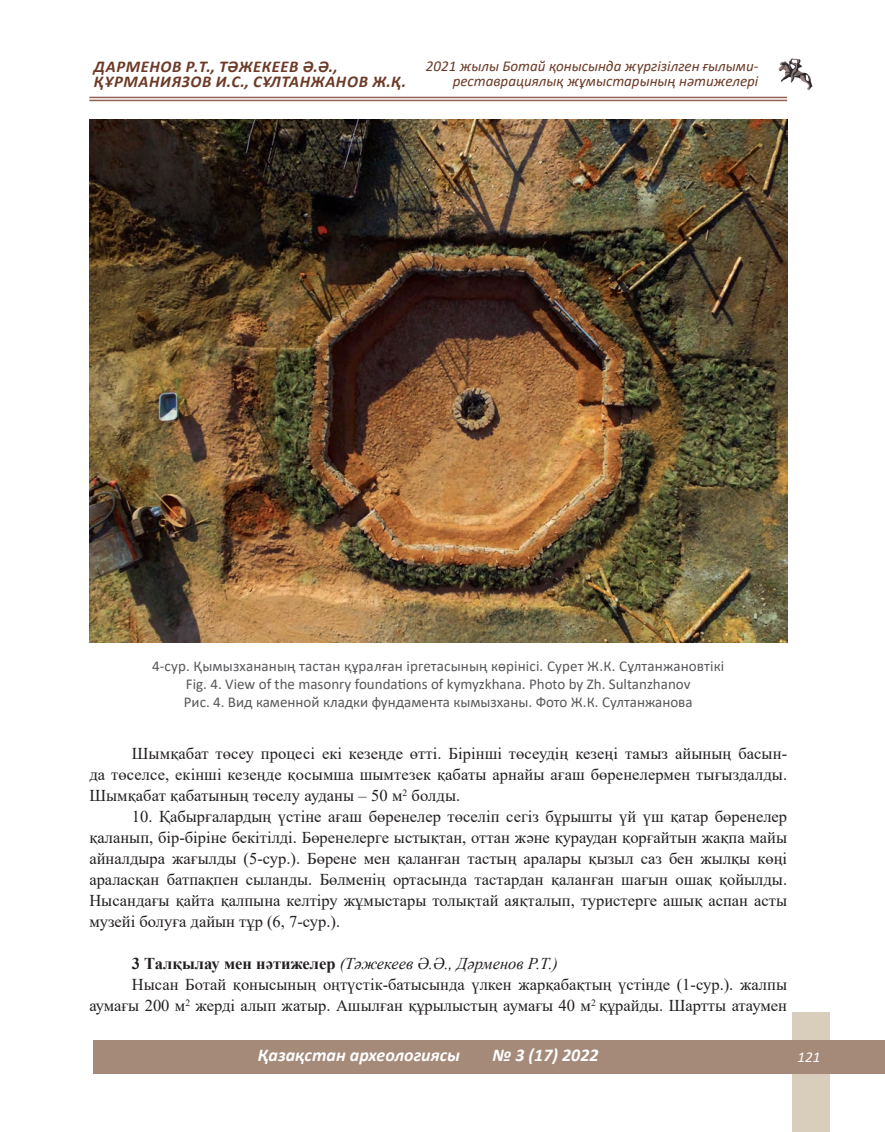
<style>
.page{position:relative;width:885px;height:1132px;background:#fff}
.page>*{position:absolute;margin:0;border:0;box-sizing:border-box;transform-origin:0 0}
.t1{font:italic 700 18px "Calibri";color:#fff}
.t2{font:16.5px/21px "Times New Roman";color:#231f20;text-align:justify}
.t3{font:italic 700 16.5px "Calibri";letter-spacing:.04em;color:#6c3a27}
.t4{font:italic 16.5px "Times New Roman";color:#231f20}
.t5{font:15px/18px "Calibri";color:#57585a;text-align:center}
.t6{font:italic 15px/15px "Calibri";color:#6c3a27;text-align:right}
.t7{font:italic 15px "Calibri";color:#fff}
.s1{font-weight:700;font-style:normal}
</style>
<div class="page">
<img style="left:778px;top:58px;width:35px;height:32px">
<hr style="left:89px;top:97px;width:698px;height:1px;background:#906154">
<hr style="left:89px;top:100px;width:698px;height:1px;background:#906154">
<div style="left:792px;top:1012px;width:37px;height:119px;background:#d9cdbb"></div>
<div style="left:0;top:1040px;width:884px;height:33px;background:#a58979"></div>
<div style="left:0;top:1022px;width:93px;height:68px;background:#fff"></div>
<img style="left:89px;top:119px;width:698px;height:523px">
<p class="t3" style="left:94px;top:55px;width:24px">Дарменов</p>
<p class="t3" style="left:186px;top:55px;width:78px">Р.Т., Тәжекеев</p>
<p class="t3" style="left:303px;top:55px;width:36px">Ә.Ә.,</p>
<p class="t3" style="left:94px;top:70px;width:32px">Құрманиязов</p>
<p class="t3" style="left:216px;top:70px;width:66px">И.С., Сұлтан</p>
<p class="t3" style="left:311px;top:70px;width:27px">жанов</p>
<p class="t3" style="left:372px;top:70px;width:35px">Ж.Қ.</p>
<p class="t6" style="left:426px;top:58px;width:334px">2021 жылы Ботай қонысында жүргізілген ғылыми&shy;реставрациялық жұмыстарының нәтижелері</p>
<p class="t5" style="left:152px;top:656px;width:573px">4-сур. Қымызхананың тастан құралған іргетасының көрінісі. Сурет Ж.К. Сұлтанжановтікі<br>Fig. 4. View of the masonry foundations of kymyzkhana. Photo by Zh. Sultanzhanov<br>Рис. 4. Вид каменной кладки фундамента кымызханы. Фото Ж.К. Султанжанова</p>
<p class="t2" style="left:89px;top:742px;width:699px;text-indent:43px">Шымқабат төсеу процесі екі кезеңде өтті. Бірінші төсеудің кезеңі тамыз айының басын&shy;да төселсе, екінші кезеңде қосымша шымтезек қабаты арнайы ағаш бөренелермен тығыздалды.<br>Шымқабат қабатының төселу ауданы – 50 м<sup>2</sup> болды.</p>
<p class="t2" style="left:89px;top:805px;width:699px;text-indent:43px">10. Қабырғалардың үстіне ағаш бөренелер төселіп сегіз бұрышты үй үш қатар бөренелер қаланып, бір-біріне бекітілді. Бөренелерге ыстықтан, оттан және қураудан қорғайтын жақпа майы айналдыра жағылды (5-сур.). Бөрене мен қаланған тастың аралары қызыл саз бен жылқы көңі араласқан батпақпен сыланды. Бөлменің ортасында тастардан қаланған шағын ошақ қойылды.<br>Нысандағы қайта қалпына келтіру жұмыстары толықтай аяқталып, туристерге ашық аспан асты музейі болуға дайын тұр (6, 7-сур.).</p>
<p class="t4" style="left:132px;top:952px;width:427px"><span class="s1">3 Талқылау мен нәтижелер</span> (Тәжекеев Ә.Ә., Дәрменов Р.Т.)</p>
<p class="t2" style="left:132px;top:973px;width:656px">Нысан Ботай қонысының оңтүстік-батысында үлкен жарқабақтың үстінде (1-сур.). жалпы</p>
<p class="t2" style="left:89px;top:994px;width:699px">аумағы 200 м<sup>2</sup> жерді алып жатыр. Ашылған құрылыстың аумағы 40 м<sup>2</sup> құрайды. Шартты атаумен</p>
<p class="t1" style="left:258px;top:1042px;width:204px">Қазақстан археологиясы</p>
<p class="t1" style="left:492px;top:1042px;width:108px">№ 3 (17) 2022</p>
<p class="t7" style="left:797px;top:1046px;width:24px">121</p>
</div>
